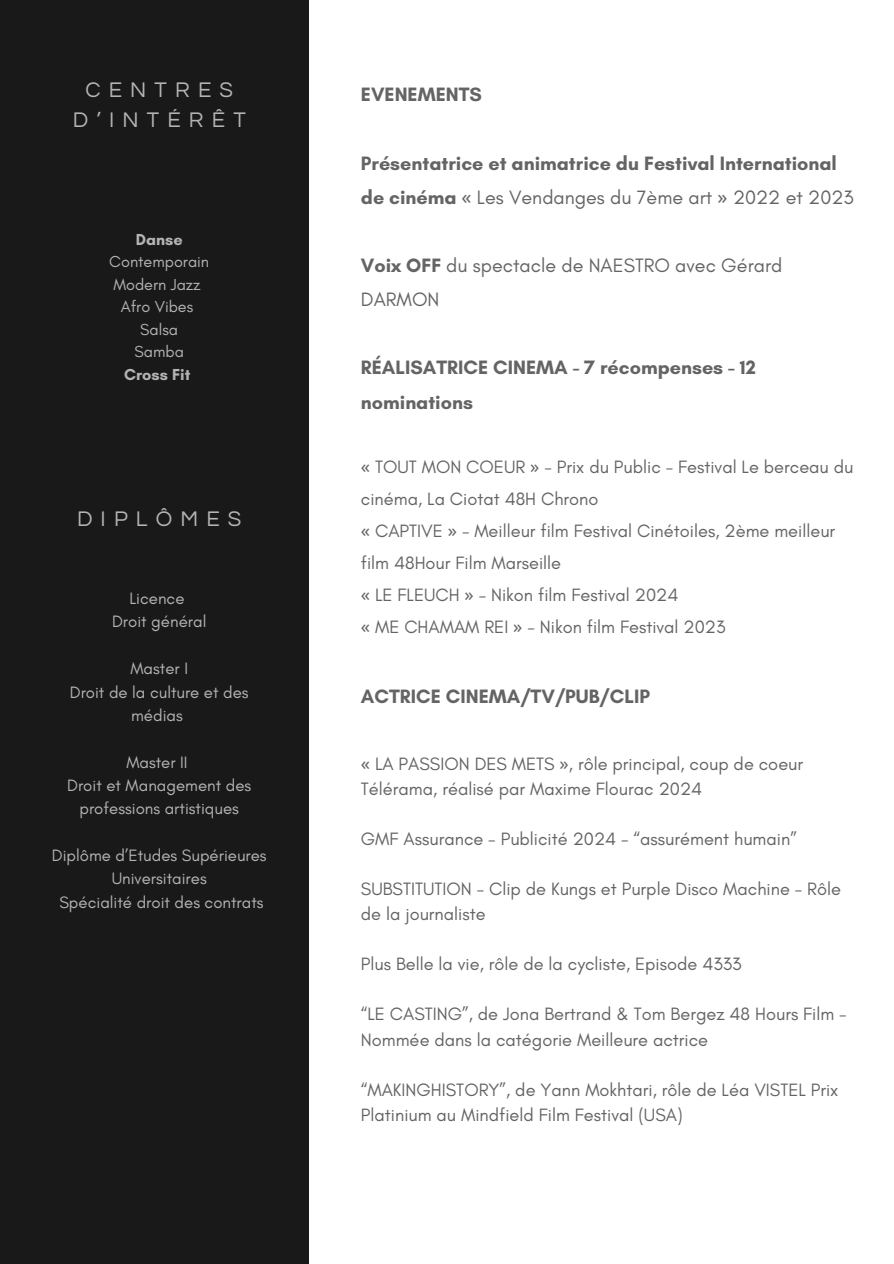
<style>
.page{position:relative;width:894px;height:1264px;background:#fff}
.page>*{position:absolute;margin:0;border:0;box-sizing:border-box;transform-origin:0 0}
.t1{font:22.05px/30.2px "Questrial";letter-spacing:.37em;color:#b4b4b4;text-align:center}
.t2{font:700 19.65px/34px "Glacial Indifference";color:#646464}
.t3{font:19.65px/34px "Glacial Indifference";color:#646464}
.t4{font:18.15px/31.8px "Glacial Indifference";color:#646464}
.t5{font:16.8px/23.4px "Glacial Indifference";color:#b4b4b4;text-align:center}
.t6{font:16.2px "Glacial Indifference";color:#b4b4b4}
.t7{font:700 16.2px "Glacial Indifference";color:#b4b4b4}
.s1{font-family:"Noto Sans";font-weight:400}
.s2{font-weight:400}
.s3{font-weight:700}
.s4{font-family:"Noto Sans"}
</style>
<div class="page">
<div style="left:0;top:0;width:309px;height:1263px;background:#191919"></div>
<h4 class="t1" style="left:73px;top:75px;width:174px">CENTRES<br>D’INTÉRÊT</h4>
<p class="t7" style="left:136px;top:229px;width:48px">Danse</p>
<h2 class="t6" style="left:109px;top:252px;width:101px">Contemporain</h2>
<h4 class="t6" style="left:113px;top:274px;width:89px">Modern Jazz</h4>
<h4 class="t6" style="left:121px;top:297px;width:74px">Afro Vibes</h4>
<h4 class="t6" style="left:140px;top:319px;width:39px">Salsa</h4>
<h4 class="t6" style="left:134px;top:342px;width:51px">Samba</h4>
<h4 class="t7" style="left:124px;top:364px;width:68px">Cross Fit</h4>
<h1 class="t1" style="left:77px;top:504px;width:166px">DIPLÔMES</h1>
<p class="t5" style="left:129px;top:586px;width:56px">Licence</p>
<p class="t5" style="left:112px;top:610px;width:96px">Droit général</p>
<p class="t5" style="left:130px;top:656px;width:59px">Master I</p>
<p class="t5" style="left:70px;top:680px;width:180px">Droit de la culture et des médias</p>
<p class="t5" style="left:126px;top:750px;width:63px">Master II</p>
<p class="t5" style="left:67px;top:773px;width:185px">Droit et Management des professions artistiques</p>
<p class="t5" style="left:52px;top:843px;width:216px">Diplôme d’Etudes Supérieures<br>Universitaires</p>
<h1 class="t5" style="left:59px;top:890px;width:206px">Spécialité droit des contrats</h1>
<p class="t2" style="left:361px;top:78px;width:123px">EVENEMENTS</p>
<p class="t2" style="left:361px;top:146px;width:494px">Présentatrice et animatrice du Festival International de cinéma <span class="s1">«</span> <span class="s2">Les Vendanges du 7ème art</span> <span class="s1">»</span> <span class="s2">2022 et 2023</span></p>
<p class="t3" style="left:361px;top:248px;width:423px"><span class="s3">Voix OFF</span> du spectacle de NAESTRO avec Gérard<br>DARMON</p>
<p class="t2" style="left:361px;top:350px;width:396px">RÉALISATRICE CINEMA - 7 récompenses - 12 nominations</p>
<p class="t4" style="left:361px;top:451px;width:494px"><span class="s4">«</span> TOUT MON COEUR <span class="s4">»</span> - Prix du Public - Festival Le berceau du cinéma, La Ciotat 48H Chrono<br><span class="s4">«</span> CAPTIVE <span class="s4">»</span> - Meilleur film Festival Cinétoiles, 2ème meilleur film 48Hour Film Marseille<br><span class="s4">«</span> LE FLEUCH <span class="s4">»</span> - Nikon film Festival 2024<br><span class="s4">«</span> ME CHAMAM REI <span class="s4">»</span> - Nikon film Festival 2023</p>
<p class="t2" style="left:361px;top:679px;width:290px">ACTRICE CINEMA/TV/PUB/CLIP</p>
<p class="t4" style="left:361px;top:751px;width:443px;line-height:25px"><span class="s4">«</span> LA PASSION DES METS <span class="s4">»</span>, rôle principal, coup de coeur<br>Télérama, réalisé par Maxime Flourac 2024</p>
<p class="t4" style="left:361px;top:823px;width:437px">GMF Assurance - Publicité 2024 - “assurément humain”</p>
<h2 class="t4" style="left:361px;top:876px;width:481px;line-height:25px">SUBSTITUTION - Clip de Kungs et Purple Disco Machine - Rôle de la journaliste</h2>
<h4 class="t4" style="left:361px;top:948px;width:382px">Plus Belle la vie, rôle de la cycliste, Episode 4333</h4>
<h4 class="t4" style="left:361px;top:1001px;width:487px;line-height:25px">“LE CASTING”, de Jona Bertrand &amp; Tom Bergez 48 Hours Film -<br>Nommée dans la catégorie Meilleure actrice</h4>
<h3 class="t4" style="left:361px;top:1076px;width:479px;line-height:25px">“MAKINGHISTORY”, de Yann Mokhtari, rôle de Léa VISTEL Prix<br>Platinium au Mindfield Film Festival (USA)</h3>
</div>
